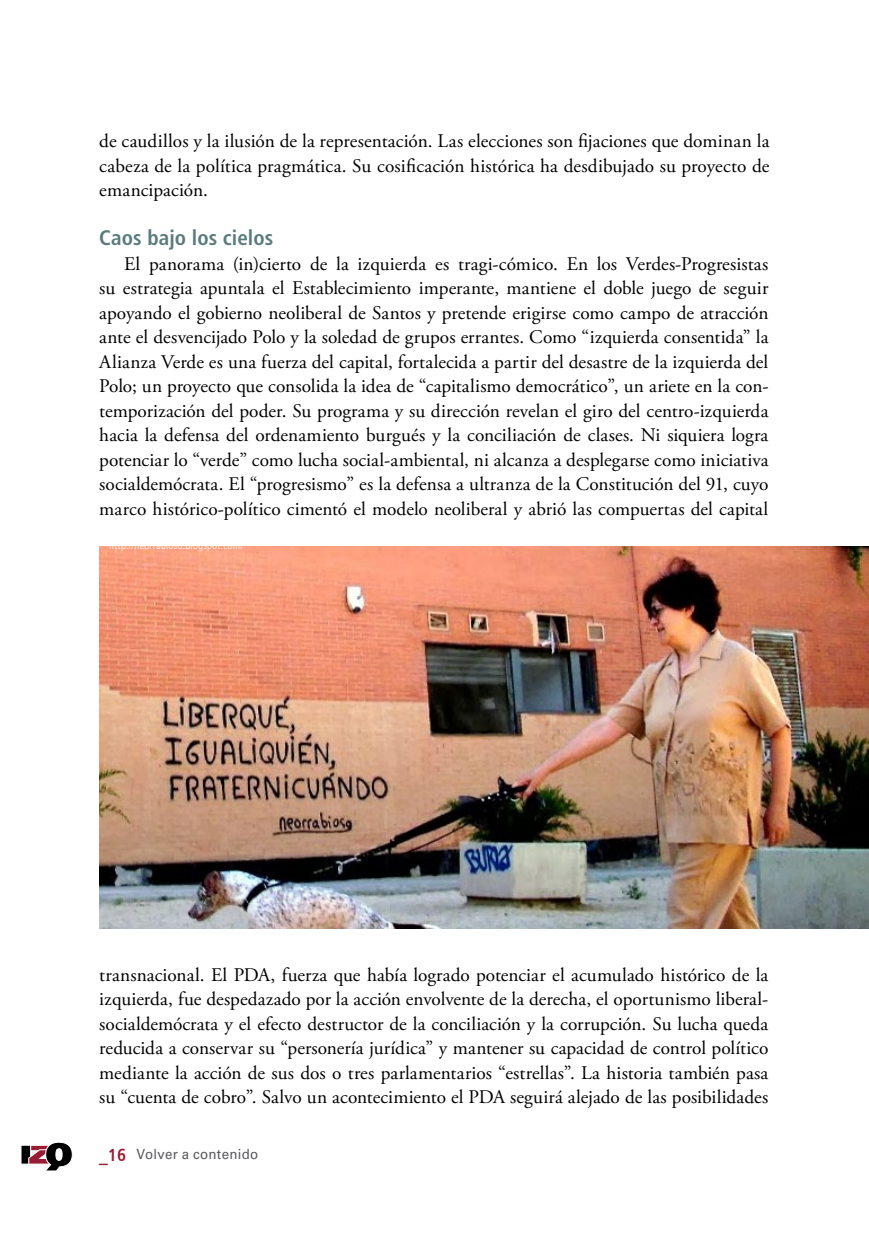
<style>
.page{position:relative;width:869px;height:1241px;background:#fff}
.page>*{position:absolute;margin:0;border:0;box-sizing:border-box;transform-origin:0 0}
.t1{font:700 condensed 21px "Frutiger LT Std";letter-spacing:.005em;color:#597b7c}
.t2{font:19.25px/24.5px "Adobe Garamond Pro";letter-spacing:.005em;color:#000;text-align:justify}
.t3{font:14px "Univers LT Std";letter-spacing:.02em;color:#58595b;scale:.95 1}
.t4{font:300 condensed 10.5px "Frutiger LT Std";letter-spacing:.025em;color:#fff}
.s1{font-family:"Humanist 777 BT Bold Condensed B";font-size:17.5px;color:#971b32}
</style>
<div class="page">
<img style="left:99px;top:546px;width:769px;height:382px">
<svg style="left:21px;top:1142px;width:52px;height:29px"></svg>
<p class="t2" style="left:99px;top:129px;width:671px">de caudillos y la ilusión de la representación. Las elecciones son fijaciones que dominan la cabeza de la política pragmática. Su cosificación histórica ha desdibujado su proyecto de emancipación.</p>
<p class="t1" style="left:99px;top:225px;width:175px">Caos bajo los cielos</p>
<p class="t2" style="left:99px;top:252px;width:670px;text-indent:25px">El panorama (in)cierto de la izquierda es tragi-cómico. En los Verdes-Progresistas su estrategia apuntala el Establecimiento imperante, mantiene el doble juego de seguir apoyando el gobierno neoliberal de Santos y pretende erigirse como campo de atracción ante el desvencijado Polo y la soledad de grupos errantes. Como “izquierda consentida” la Alianza Verde es una fuerza del capital, fortalecida a partir del desastre de la izquierda del Polo; un proyecto que consolida la idea de “capitalismo democrático”, un ariete en la con&shy;temporización del poder. Su programa y su dirección revelan el giro del centro-izquierda hacia la defensa del ordenamiento burgués y la conciliación de clases. Ni siquiera logra potenciar lo “verde” como lucha social-ambiental, ni alcanza a desplegarse como iniciativa socialdemócrata. El “progresismo” es la defensa a ultranza de la Constitución del 91, cuyo marco histórico-político cimentó el modelo neoliberal y abrió las compuertas del capital</p>
<p class="t4" style="left:109px;top:539px;width:135px">http://neorrabioso.blogspot.com/</p>
<p class="t2" style="left:99px;top:962px;width:670px">transnacional. El PDA, fuerza que había logrado potenciar el acumulado histórico de la izquierda, fue despedazado por la acción envolvente de la derecha, el oportunismo liberal&shy;socialdemócrata y el efecto destructor de la conciliación y la corrupción. Su lucha queda reducida a conservar su “personería jurídica” y mantener su capacidad de control político mediante la acción de sus dos o tres parlamentarios “estrellas”. La historia también pasa su “cuenta de cobro”. Salvo un acontecimiento el PDA seguirá alejado de las posibilidades</p>
<p class="t3" style="left:99px;top:1145px;width:169px"><span class="s1">_16</span> Volver a contenido</p>
</div>
